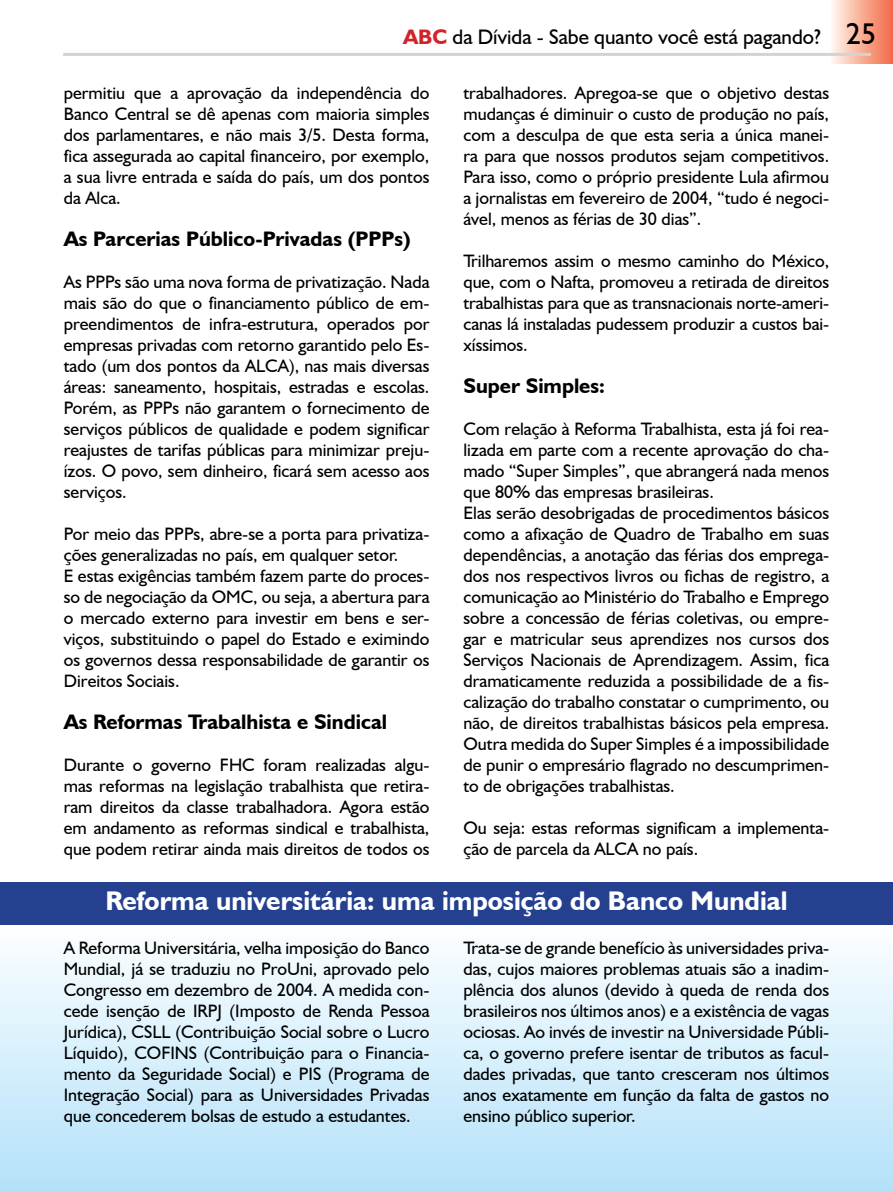
<style>
.page{position:relative;width:893px;height:1191px;background:#fff}
.page>*{position:absolute;margin:0;border:0;box-sizing:border-box;transform-origin:0 0}
.t1{font:700 27px "Humanist 521 BT";color:#fff}
.t2{font:700 21px "Humanist 521 BT";color:#000}
.t3{font:21px "Humanist 521 BT";color:#000}
.t4{font:18px/21px "Humanist 521 BT";color:#000;text-align:justify}
.s1{font-weight:700;color:#d2232a}
.s2{font-size:30px}
</style>
<div class="page">
<div style="left:829px;top:0;width:64px;height:64px;background:linear-gradient(to right,#fffbf2,#f26b48)"></div>
<hr style="left:63px;top:53px;width:808px;height:3px;background:#d1d3d4">
<div style="left:0;top:882px;width:893px;height:49px;background:#24408f"></div>
<div style="left:0;top:925px;width:893px;height:266px;background:linear-gradient(to bottom,#fdfeff,#b3e1f9)"></div>
<p class="t3" style="left:403px;top:24px;width:475px"><span class="s1">ABC</span> da Dívida - Sabe quanto você está pagando? <span class="s2">25</span></p>
<p class="t4" style="left:64px;top:82px;width:367px">permitiu que a aprovação da independência do Banco Central se dê apenas com maioria simples dos parlamentares, e não mais 3/5. Desta forma, fica assegurada ao capital financeiro, por exemplo, a sua livre entrada e saída do país, um dos pontos da Alca.</p>
<p class="t2" style="left:64px;top:225px;width:348px">As Parcerias Público-Privadas (PPPs)</p>
<p class="t4" style="left:64px;top:271px;width:367px">As PPPs são uma nova forma de privatização. Nada mais são do que o financiamento público de em&shy;preendimentos de infra-estrutura, operados por empresas privadas com retorno garantido pelo Es&shy;tado (um dos pontos da ALCA), nas mais diversas áreas: saneamento, hospitais, estradas e escolas.<br>Porém, as PPPs não garantem o fornecimento de serviços públicos de qualidade e podem significar reajustes de tarifas públicas para minimizar preju&shy;ízos. O povo, sem dinheiro, ficará sem acesso aos serviços.</p>
<p class="t4" style="left:64px;top:523px;width:367px;text-align:left">Por meio das PPPs, abre-se a porta para privatiza&shy;ções generalizadas no país, em qualquer setor.<br>E estas exigências também fazem parte do proces&shy;so de negociação da OMC, ou seja, a abertura para o mercado externo para investir em bens e ser&shy;viços, substituindo o papel do Estado e eximindo os governos dessa responsabilidade de garantir os Direitos Sociais.</p>
<p class="t2" style="left:64px;top:708px;width:325px">As Reformas Trabalhista e Sindical</p>
<p class="t4" style="left:64px;top:754px;width:367px">Durante o governo FHC foram realizadas algu&shy;mas reformas na legislação trabalhista que retira&shy;ram direitos da classe trabalhadora. Agora estão em andamento as reformas sindical e trabalhista, que podem retirar ainda mais direitos de todos os</p>
<p class="t4" style="left:463px;top:82px;width:367px">trabalhadores. Apregoa-se que o objetivo destas mudanças é diminuir o custo de produção no país, com a desculpa de que esta seria a única manei&shy;ra para que nossos produtos sejam competitivos.<br>Para isso, como o próprio presidente Lula afirmou a jornalistas em fevereiro de 2004, “tudo é negoci&shy;ável, menos as férias de 30 dias”.</p>
<p class="t4" style="left:463px;top:250px;width:367px">Trilharemos assim o mesmo caminho do México, que, com o Nafta, promoveu a retirada de direitos trabalhistas para que as transnacionais norte-ameri&shy;canas lá instaladas pudessem produzir a custos bai&shy;xíssimos.</p>
<p class="t2" style="left:463px;top:372px;width:143px">Super Simples:</p>
<p class="t4" style="left:463px;top:418px;width:367px;text-align:left">Com relação à Reforma Trabalhista, esta já foi rea&shy;lizada em parte com a recente aprovação do cha&shy;mado “Super Simples”, que abrangerá nada menos que 80% das empresas brasileiras.<br>Elas serão desobrigadas de procedimentos básicos como a afixação de Quadro de Trabalho em suas dependências, a anotação das férias dos emprega&shy;dos nos respectivos livros ou fichas de registro, a comunicação ao Ministério do Trabalho e Emprego sobre a concessão de férias coletivas, ou empre&shy;gar e matricular seus aprendizes nos cursos dos Serviços Nacionais de Aprendizagem. Assim, fica dramaticamente reduzida a possibilidade de a fis&shy;calização do trabalho constatar o cumprimento, ou não, de direitos trabalhistas básicos pela empresa.<br>Outra medida do Super Simples é a impossibilidade de punir o empresário flagrado no descumprimen&shy;to de obrigações trabalhistas.</p>
<p class="t4" style="left:463px;top:817px;width:367px">Ou seja: estas reformas significam a implementa&shy;ção de parcela da ALCA no país.</p>
<h1 class="t1" style="left:105px;top:884px;width:684px">Reforma universitária: uma imposição do Banco Mundial</h1>
<p class="t4" style="left:64px;top:936px;width:367px">A Reforma Universitária, velha imposição do Banco Mundial, já se traduziu no ProUni, aprovado pelo Congresso em dezembro de 2004. A medida con&shy;cede isenção de IRPJ (Imposto de Renda Pessoa Jurídica), CSLL (Contribuição Social sobre o Lucro Líquido), COFINS (Contribuição para o Financia&shy;mento da Seguridade Social) e PIS (Programa de Integração Social) para as Universidades Privadas que concederem bolsas de estudo a estudantes.</p>
<p class="t4" style="left:463px;top:936px;width:367px">Trata-se de grande benefício às universidades priva&shy;das, cujos maiores problemas atuais são a inadim&shy;plência dos alunos (devido à queda de renda dos brasileiros nos últimos anos) e a existência de vagas ociosas. Ao invés de investir na Universidade Públi&shy;ca, o governo prefere isentar de tributos as facul&shy;dades privadas, que tanto cresceram nos últimos anos exatamente em função da falta de gastos no ensino público superior.</p>
</div>
